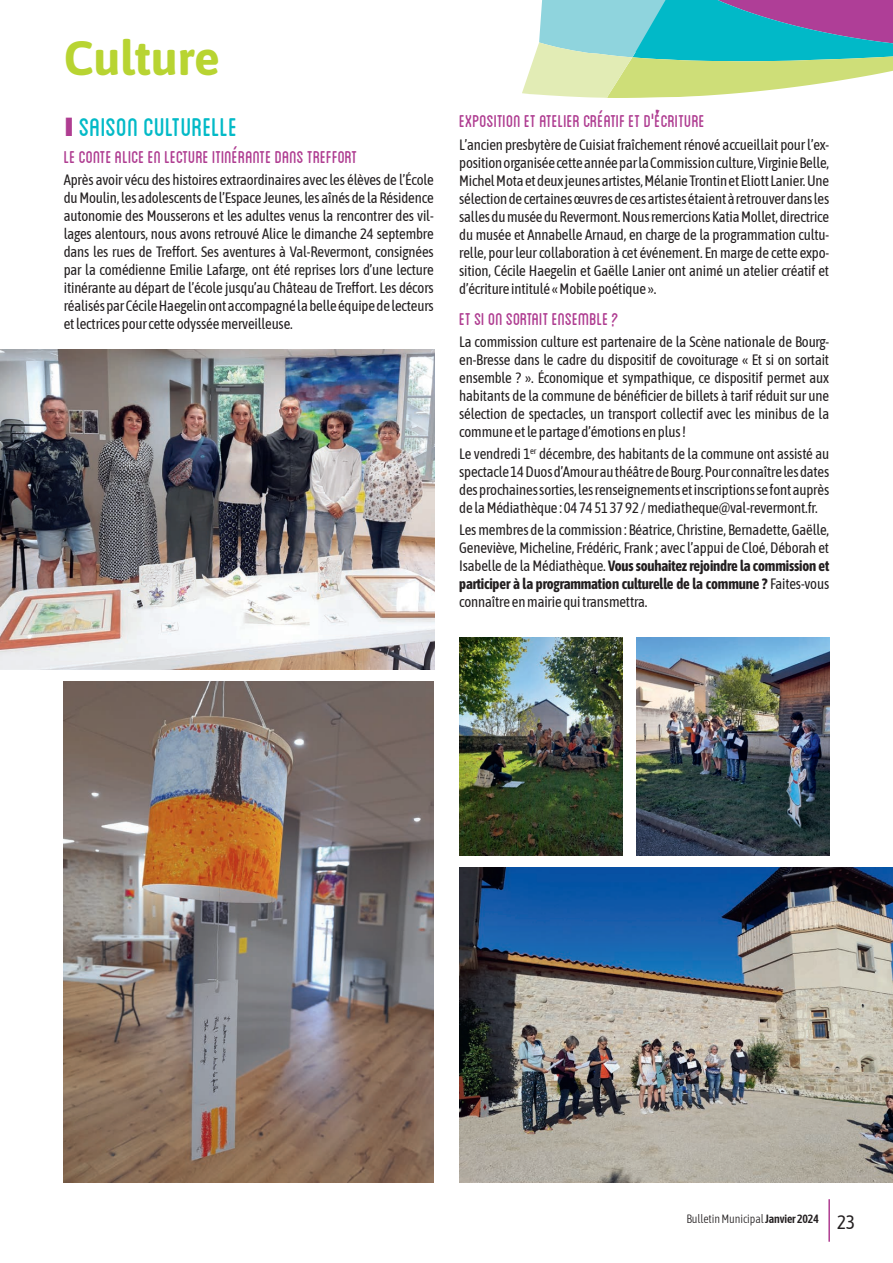
<style>
.page{position:relative;width:893px;height:1263px;background:#fff}
.page>*{position:absolute;margin:0;border:0;box-sizing:border-box;transform-origin:0 0}
.t1{font:700 48px "Asap";color:#b8d432}
.t2{font:36px "Blanch Caps";color:#03bac7}
.t3{font:24px "Blanch Caps";color:#af3d91}
.t4{font:19.5px "Asap Condensed";color:#231f20}
.t5{font:15px/18px "Asap Condensed";letter-spacing:-.01em;color:#231f20;text-align:justify}
.t6{font:300 12px "Asap Condensed";letter-spacing:-.01em;color:#231f20}
.s1{font-family:"Arial";font-weight:900;font-size:25.5px;color:#af3d91}
.s2{font-weight:700}
.s3{font-weight:600}
</style>
<div class="page">
<hr style="left:828px;top:1199px;width:2px;height:43px;background:#af3d91">
<svg style="left:522px;top:0;width:371px;height:98px;background:#8fc3b7"></svg>
<img style="left:0;top:350px;width:434px;height:320px">
<img style="left:63px;top:681px;width:371px;height:501px">
<img style="left:459px;top:638px;width:163px;height:217px">
<img style="left:459px;top:867px;width:434px;height:315px">
<img style="left:636px;top:638px;width:193px;height:217px">
<h1 class="t1" style="left:64px;top:23px;width:158px">Culture</h1>
<h2 class="t2" style="left:64px;top:111px;width:175px"><span class="s1">I</span> SAISON CULTURELLE</h2>
<h3 class="t3" style="left:64px;top:146px;width:295px">Le conte Alice en lecture itinérante dans Treffort</h3>
<p class="t5" style="left:64px;top:170px;width:371px">Après avoir vécu des histoires extraordinaires avec les élèves de l’École du Moulin, les adolescents de l’Espace Jeunes, les aînés de la Résidence autonomie des Mousserons et les adultes venus la rencontrer des vil&shy;lages alentours, nous avons retrouvé Alice le dimanche 24 septembre dans les rues de Treffort. Ses aventures à Val-Revermont, consignées par la comédienne Emilie Lafarge, ont été reprises lors d’une lecture itinérante au départ de l’école jusqu’au Château de Treffort. Les décors réalisés par Cécile Haegelin ont accompagné la belle équipe de lecteurs et lectrices pour cette odyssée merveilleuse.</p>
<h3 class="t3" style="left:459px;top:111px;width:247px">Exposition et atelier créatif et d'’écriture</h3>
<p class="t5" style="left:459px;top:134px;width:371px">L’ancien presbytère de Cuisiat fraîchement rénové accueillait pour l’ex&shy;position organisée cette année par la Commission culture, Virginie Belle, Michel Mota et deux jeunes artistes, Mélanie Trontin et Eliott Lanier. Une sélection de certaines œuvres de ces artistes étaient à retrouver dans les salles du musée du Revermont. Nous remercions Katia Mollet, directrice du musée et Annabelle Arnaud, en charge de la programmation cultu&shy;relle, pour leur collaboration à cet événement. En marge de cette expo&shy;sition, Cécile Haegelin et Gaëlle Lanier ont animé un atelier créatif et d’écriture intitulé « Mobile poétique ».</p>
<h3 class="t3" style="left:459px;top:308px;width:161px">Et si on sortait ensemble?</h3>
<p class="t5" style="left:459px;top:332px;width:371px">La commission culture est partenaire de la Scène nationale de Bourg&shy;en-Bresse dans le cadre du dispositif de covoiturage « Et si on sortait ensemble ? ». Économique et sympathique, ce dispositif permet aux habitants de la commune de bénéficier de billets à tarif réduit sur une sélection de spectacles, un transport collectif avec les minibus de la commune et le partage d’émotions en plus !</p>
<p class="t5" style="left:459px;top:444px;width:371px">Le vendredi 1<sup>er</sup> décembre, des habitants de la commune ont assisté au spectacle 14 Duos d’Amour au théâtre de Bourg. Pour connaître les dates des prochaines sorties, les renseignements et inscriptions se font auprès de la Médiathèque : 04 74 51 37 92 / mediatheque@val-revermont.fr.</p>
<p class="t5" style="left:459px;top:520px;width:371px">Les membres de la commission : Béatrice, Christine, Bernadette, Gaëlle, Geneviève, Micheline, Frédéric, Frank ; avec l’appui de Cloé, Déborah et Isabelle de la Médiathèque. <span class="s2">Vous souhaitez rejoindre la commission et participer à la programmation culturelle de la commune ?</span> Faites-vous connaître en mairie qui transmettra.</p>
<p class="t6" style="left:686px;top:1211px;width:134px">Bulletin Municipal<span class="s3">Janvier 2024</span></p>
<h3 class="t4" style="left:837px;top:1209px;width:19px">23</h3>
</div>
